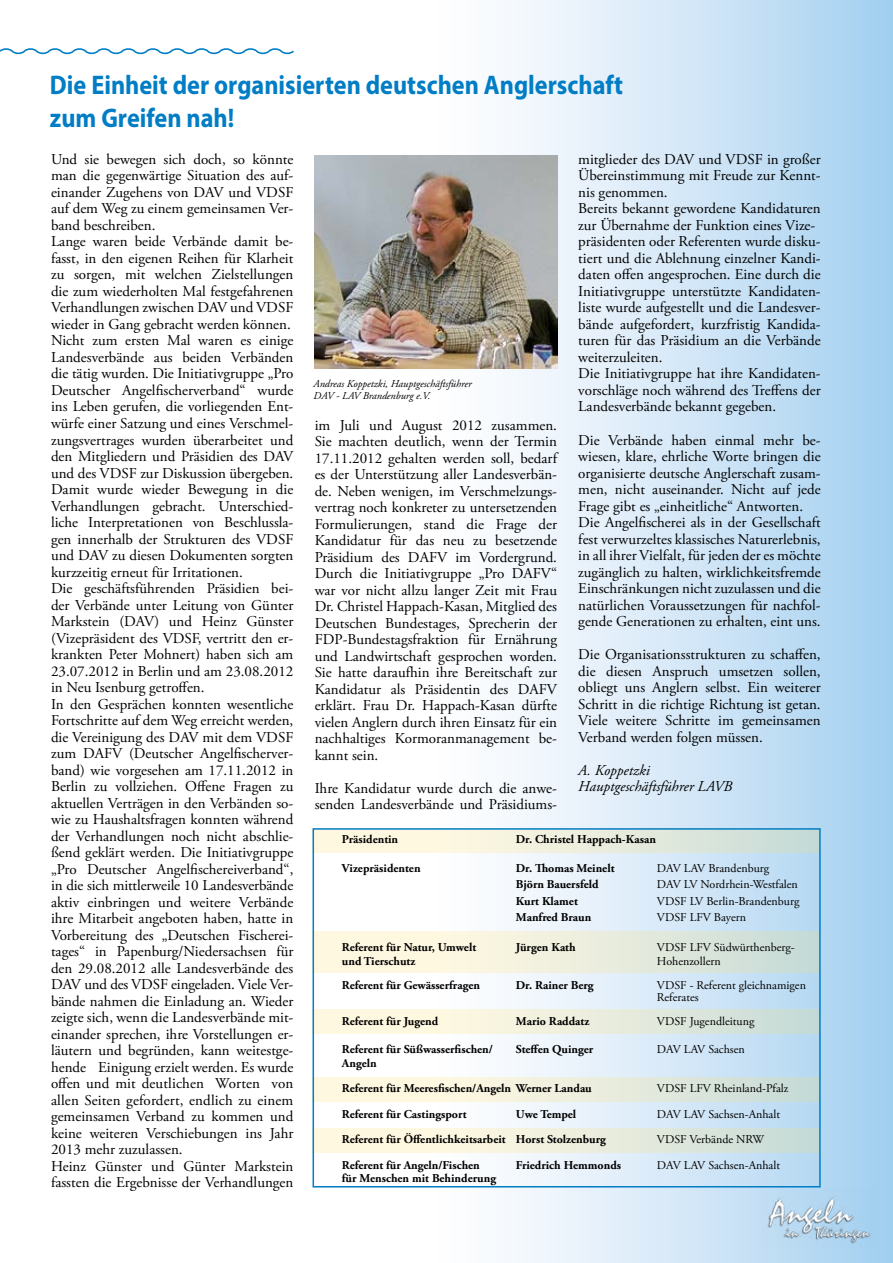
<style>
.page{position:relative;width:893px;height:1263px;background:#fff}
.page>*{position:absolute;margin:0;border:0;box-sizing:border-box;transform-origin:0 0}
.t1{font:700 27px/32.4px "Myriad Pro";color:#007dc5;scale:.9 1}
.t2{font:15px/16.5px "Adobe Garamond Pro";color:#000}
.t3{font:italic 15px/16.5px "Adobe Garamond Pro";color:#000}
.t4{font:700 12px/25.5px "Adobe Garamond Pro";color:#000}
.t5{font:12px/12px "Adobe Garamond Pro";color:#000}
.t6{font:italic 10.5px/12.6px "Adobe Garamond Pro";color:#000}
</style>
<div class="page">
<div style="left:422px;top:0;width:471px;height:1263px;background:linear-gradient(to right,#fff,#a7d1f0)"></div>
<svg style="left:0;top:48px;width:294px;height:7px"></svg>
<img style="left:760px;top:1188px;width:113px;height:60px">
<img style="left:315px;top:155px;width:242px;height:214px">
<div style="left:313px;top:828px;width:508px;height:24px;background:linear-gradient(to right,#fffee3,#cbddd8)"></div>
<div style="left:313px;top:932px;width:508px;height:41px;background:linear-gradient(to right,#fffee3,#cbddd8)"></div>
<div style="left:313px;top:1009px;width:508px;height:24px;background:linear-gradient(to right,#fffee3,#cbddd8)"></div>
<div style="left:313px;top:1077px;width:508px;height:24px;background:linear-gradient(to right,#fffee3,#cbddd8)"></div>
<div style="left:313px;top:1128px;width:508px;height:24px;background:linear-gradient(to right,#fffee3,#cbddd8)"></div>
<div style="left:313px;top:828px;width:508px;height:359px;border:2px solid #007dc5"></div>
<h1 class="t1" style="left:50px;top:68px;width:638px">Die Einheit der organisierten deutschen Anglerschaft zum Greifen nah!</h1>
<p class="t2" style="left:51px;top:151px;width:244px">Und sie bewegen sich doch, so könnte man die gegenwärtige Situation des auf&shy;einander Zugehens von DAV und VDSF auf dem Weg zu einem gemeinsamen Ver&shy;band beschreiben.<br>Lange waren beide Verbände damit be&shy;fasst, in den eigenen Reihen für Klarheit zu sorgen, mit welchen Zielstellungen die zum wiederholten Mal festgefahrenen Verhandlungen zwischen DAV und VDSF wieder in Gang gebracht werden können.<br>Nicht zum ersten Mal waren es einige Landesverbände aus beiden Verbänden die tätig wurden. Die Initiativgruppe „Pro Deutscher Angelfischerverband“ wurde ins Leben gerufen, die vorliegenden Ent&shy;würfe einer Satzung und eines Verschmel&shy;zungsvertrages wurden überarbeitet und den Mitgliedern und Präsidien des DAV und des VDSF zur Diskussion übergeben.<br>Damit wurde wieder Bewegung in die Verhandlungen gebracht. Unterschied&shy;liche Interpretationen von Beschlussla&shy;gen innerhalb der Strukturen des VDSF und DAV zu diesen Dokumenten sorgten kurzzeitig erneut für Irritationen.<br>Die geschäftsführenden Präsidien bei&shy;der Verbände unter Leitung von Günter Markstein (DAV) und Heinz Günster (Vizepräsident des VDSF, vertritt den er&shy;krankten Peter Mohnert) haben sich am 23.07.2012 in Berlin und am 23.08.2012 in Neu Isenburg getroffen.<br>In den Gesprächen konnten wesentliche Fortschritte auf dem Weg erreicht werden, die Vereinigung des DAV mit dem VDSF zum DAFV (Deutscher Angelfischerver&shy;band) wie vorgesehen am 17.11.2012 in Berlin zu vollziehen. Offene Fragen zu aktuellen Verträgen in den Verbänden so&shy;wie zu Haushaltsfragen konnten während der Verhandlungen noch nicht abschlie&shy;ßend geklärt werden. Die Initiativgruppe „Pro Deutscher Angelfischereiverband“, in die sich mittlerweile 10 Landesverbände aktiv einbringen und weitere Verbände ihre Mitarbeit angeboten haben, hatte in Vorbereitung des „Deutschen Fischerei&shy;tages“ in Papenburg/Niedersachsen für den 29.08.2012 alle Landesverbände des DAV und des VDSF eingeladen. Viele Ver&shy;bände nahmen die Einladung an. Wieder zeigte sich, wenn die Landesverbände mit&shy;einander sprechen, ihre Vorstellungen er&shy;läutern und begründen, kann weitestge&shy;hende Einigung erzielt werden. Es wurde offen und mit deutlichen Worten von allen Seiten gefordert, endlich zu einem gemeinsamen Verband zu kommen und keine weiteren Verschiebungen ins Jahr 2013 mehr zuzulassen.<br>Heinz Günster und Günter Markstein fassten die Ergebnisse der Verhandlungen</p>
<p class="t6" style="left:314px;top:377px;width:160px">Andreas Koppetzki, Hauptgeschäftsführer<br>DAV - LAV Brandenburg e.V.</p>
<p class="t2" style="left:315px;top:417px;width:244px;text-align:justify">im Juli und August 2012 zusammen.<br>Sie machten deutlich, wenn der Termin 17.11.2012 gehalten werden soll, bedarf es der Unterstützung aller Landesverbän&shy;de. Neben wenigen, im Verschmelzungs&shy;vertrag noch konkreter zu untersetzenden Formulierungen, stand die Frage der Kandidatur für das neu zu besetzende Präsidium des DAFV im Vordergrund.<br>Durch die Initiativgruppe „Pro DAFV“ war vor nicht allzu langer Zeit mit Frau Dr. Christel Happach-Kasan, Mitglied des Deutschen Bundestages, Sprecherin der FDP-Bundestagsfraktion für Ernährung und Landwirtschaft gesprochen worden.<br>Sie hatte daraufhin ihre Bereitschaft zur Kandidatur als Präsidentin des DAFV erklärt. Frau Dr. Happach-Kasan dürfte vielen Anglern durch ihren Einsatz für ein nachhaltiges Kormoranmanagement be&shy;kannt sein.</p>
<p class="t2" style="left:315px;top:780px;width:244px">Ihre Kandidatur wurde durch die anwe&shy;senden Landesverbände und Präsidiums-</p>
<p class="t2" style="left:578px;top:151px;width:244px">mitglieder des DAV und VDSF in großer Übereinstimmung mit Freude zur Kennt&shy;nis genommen.<br>Bereits bekannt gewordene Kandidaturen zur Übernahme der Funktion eines Vize&shy;präsidenten oder Referenten wurde disku&shy;tiert und die Ablehnung einzelner Kandi&shy;daten offen angesprochen. Eine durch die Initiativgruppe unterstützte Kandidaten&shy;liste wurde aufgestellt und die Landesver&shy;bände aufgefordert, kurzfristig Kandida&shy;turen für das Präsidium an die Verbände weiterzuleiten.<br>Die Initiativgruppe hat ihre Kandidaten&shy;vorschläge noch während des Treffens der Landesverbände bekannt gegeben.</p>
<p class="t2" style="left:578px;top:432px;width:244px">Die Verbände haben einmal mehr be&shy;wiesen, klare, ehrliche Worte bringen die organisierte deutsche Anglerschaft zusam&shy;men, nicht auseinander. Nicht auf jede Frage gibt es „einheitliche“ Antworten.<br>Die Angelfischerei als in der Gesellschaft fest verwurzeltes klassisches Naturerlebnis, in all ihrer Vielfalt, für jeden der es möchte zugänglich zu halten, wirklichkeitsfremde Einschränkungen nicht zuzulassen und die natürlichen Voraussetzungen für nachfol&shy;gende Generationen zu erhalten, eint uns.</p>
<p class="t2" style="left:578px;top:646px;width:244px;text-align:justify">Die Organisationsstrukturen zu schaffen, die diesen Anspruch umsetzen sollen, obliegt uns Anglern selbst. Ein weiterer Schritt in die richtige Richtung ist getan.<br>Viele weitere Schritte im gemeinsamen Verband werden folgen müssen.</p>
<p class="t3" style="left:578px;top:762px;width:155px">A. Koppetzki<br>Hauptgeschäftsführer LAVB</p>
<p class="t4" style="left:342px;top:827px;width:58px">Präsidentin</p>
<p class="t4" style="left:516px;top:827px;width:142px">Dr. Christel Happach-Kasan</p>
<p class="t4" style="left:342px;top:855px;width:80px">Vizepräsidenten</p>
<p class="t4" style="left:516px;top:855px;width:100px">Dr. Thomas Meinelt</p>
<p class="t5" style="left:657px;top:862px;width:114px">DAV LAV Brandenburg</p>
<p class="t4" style="left:516px;top:872px;width:84px">Björn Bauersfeld</p>
<p class="t5" style="left:657px;top:879px;width:142px">DAV LV Nordrhein-Westfalen</p>
<p class="t4" style="left:516px;top:888px;width:63px">Kurt Klamet</p>
<p class="t5" style="left:657px;top:895px;width:144px">VDSF LV Berlin-Brandenburg</p>
<p class="t4" style="left:516px;top:905px;width:77px">Manfred Braun</p>
<p class="t5" style="left:657px;top:912px;width:91px">VDSF LFV Bayern</p>
<p class="t4" style="left:342px;top:935px;width:136px">Referent für Natur, Umwelt</p>
<p class="t4" style="left:516px;top:935px;width:61px">Jürgen Kath</p>
<p class="t5" style="left:657px;top:942px;width:139px">VDSF LFV Südwürthenberg-</p>
<p class="t4" style="left:342px;top:948px;width:75px">und Tierschutz</p>
<p class="t5" style="left:657px;top:955px;width:65px">Hohenzollern</p>
<p class="t4" style="left:342px;top:972px;width:140px">Referent für Gewässerfragen</p>
<p class="t4" style="left:516px;top:972px;width:79px">Dr. Rainer Berg</p>
<p class="t5" style="left:657px;top:979px;width:151px">VDSF - Referent gleichnamigen<br>Referates</p>
<p class="t4" style="left:342px;top:1008px;width:98px">Referent für Jugend</p>
<p class="t4" style="left:516px;top:1008px;width:75px">Mario Raddatz</p>
<p class="t5" style="left:657px;top:1015px;width:99px">VDSF Jugendleitung</p>
<p class="t4" style="left:342px;top:1037px;width:153px">Referent für Süßwasserfischen/</p>
<p class="t4" style="left:516px;top:1037px;width:79px">Steffen Quinger</p>
<p class="t5" style="left:657px;top:1044px;width:89px">DAV LAV Sachsen</p>
<p class="t4" style="left:342px;top:1050px;width:251px">Angeln<br>Referent für Meeresfischen/Angeln Werner Landau</p>
<p class="t5" style="left:657px;top:1083px;width:133px">VDSF LFV Rheinland-Pfalz</p>
<p class="t4" style="left:342px;top:1101px;width:126px">Referent für Castingsport</p>
<p class="t4" style="left:516px;top:1101px;width:62px">Uwe Tempel</p>
<p class="t5" style="left:657px;top:1108px;width:125px">DAV LAV Sachsen-Anhalt</p>
<p class="t4" style="left:342px;top:1127px;width:265px">Referent für Öffentlichkeitsarbeit Horst Stolzenburg</p>
<p class="t5" style="left:657px;top:1134px;width:109px">VDSF Verbände NRW</p>
<p class="t4" style="left:342px;top:1152px;width:139px">Referent für Angeln/Fischen</p>
<p class="t4" style="left:516px;top:1152px;width:107px">Friedrich Hemmonds</p>
<p class="t5" style="left:657px;top:1159px;width:125px">DAV LAV Sachsen-Anhalt</p>
<p class="t4" style="left:342px;top:1166px;width:156px">für Menschen mit Behinderung</p>
</div>
